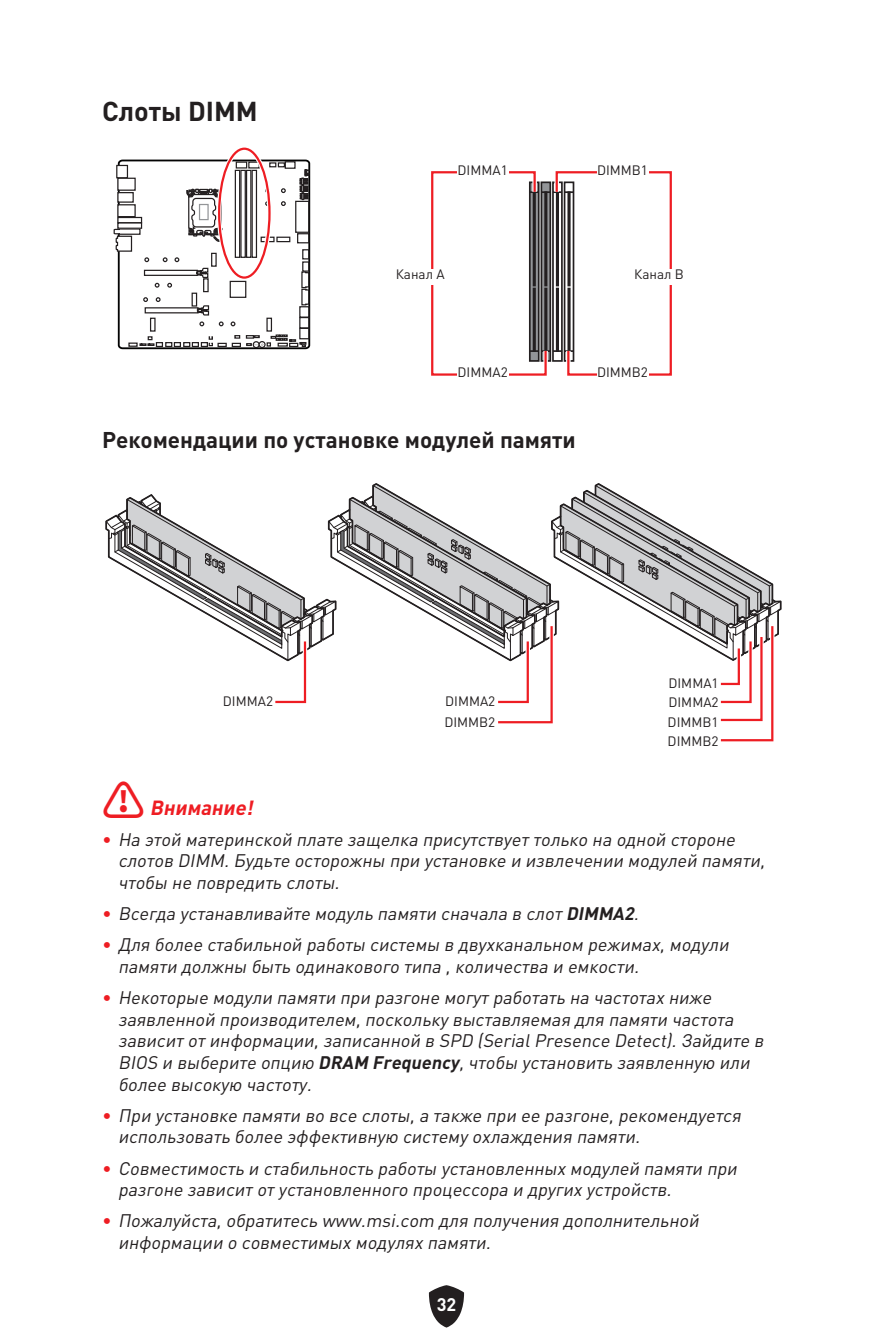
<style>
.page{position:relative;width:893px;height:1340px;background:#fff}
.page>*{position:absolute;margin:0;border:0;box-sizing:border-box;transform-origin:0 0}
.t1{font:700 27px "MSI Din Pro Noto CJK";color:#231f20}
.t2{font:700 22.5px "MSI Din Pro Noto CJK";color:#231f20}
.t3{font:italic 700 20.25px "MSI Din Pro Noto CJK";color:#ee1d23}
.t4{font:italic 18px/21.6px "MSI Din Pro Noto CJK";color:#231f20}
.t5{font:700 18px "MSI Din Pro Noto CJK";color:#fff}
.t6{font:13.5px/19.3px "MSI Din Pro Noto CJK";color:#231f20}
.s1{font-style:normal;font-size:42.75px}
.s2{font-weight:700;font-style:normal;color:#ee1d23}
.s3{font-weight:700}
</style>
<div class="page">
<svg style="left:429px;top:1285px;width:35px;height:42px"></svg>
<div style="left:118px;top:159px;width:192px;height:190px;border:2px solid #030303;border-radius:4px"></div>
<div style="left:117px;top:165px;width:10px;height:13px;background:#fff"></div>
<div style="left:116px;top:165px;width:12px;height:13px;border:1px solid #231f20"></div>
<div style="left:276px;top:237px;width:14px;height:5px;border:1px solid #231f20"></div>
<svg style="left:281px;top:188px;width:5px;height:5px"></svg>
<svg style="left:281px;top:201px;width:5px;height:5px"></svg>
<div style="left:261px;top:237px;width:14px;height:5px;border:1px solid #231f20"></div>
<div style="left:266px;top:317px;width:6px;height:14px;border:1px solid #231f20"></div>
<svg style="left:231px;top:321px;width:4px;height:5px"></svg>
<svg style="left:219px;top:321px;width:5px;height:5px"></svg>
<div style="left:150px;top:317px;width:6px;height:14px;border:1px solid #231f20"></div>
<div style="left:203px;top:278px;width:6px;height:14px;border:1px solid #231f20"></div>
<div style="left:192px;top:292px;width:5px;height:14px;border:1px solid #231f20"></div>
<svg style="left:143px;top:297px;width:67px;height:29px"></svg>
<div style="left:235px;top:170px;width:5px;height:88px;border:1px solid #231f20"></div>
<div style="left:240px;top:170px;width:6px;height:88px;border:1px solid #231f20"></div>
<div style="left:246px;top:170px;width:5px;height:88px;border:1px solid #231f20"></div>
<div style="left:252px;top:170px;width:5px;height:88px;border:1px solid #231f20"></div>
<svg style="left:269px;top:162px;width:16px;height:6px"></svg>
<div style="left:128px;top:342px;width:10px;height:5px;border:1px solid #231f20"></div>
<svg style="left:235px;top:161px;width:25px;height:8px"></svg>
<div style="left:299px;top:306px;width:11px;height:12px;border:1px solid #231f20"></div>
<div style="left:299px;top:317px;width:11px;height:11px;border:1px solid #231f20"></div>
<div style="left:299px;top:328px;width:11px;height:11px;border:1px solid #231f20"></div>
<div style="left:230px;top:281px;width:16px;height:17px;border:1px solid #231f20"></div>
<div style="left:118px;top:178px;width:17px;height:12px;background:#fff"></div>
<div style="left:117px;top:178px;width:19px;height:13px;border:1px solid #231f20"></div>
<div style="left:285px;top:161px;width:11px;height:8px;border:1px solid #231f20"></div>
<svg style="left:113px;top:188px;width:110px;height:100px"></svg>
<svg style="left:295px;top:169px;width:15px;height:75px"></svg>
<div style="left:302px;top:261px;width:7px;height:11px;border:1px solid #231f20"></div>
<div style="left:302px;top:249px;width:7px;height:10px;border:1px solid #231f20"></div>
<svg style="left:301px;top:271px;width:9px;height:35px"></svg>
<svg style="left:139px;top:336px;width:75px;height:12px"></svg>
<div style="left:118px;top:217px;width:24px;height:6px;background:#fff"></div>
<div style="left:117px;top:217px;width:25px;height:6px;border:1px solid #231f20"></div>
<div style="left:118px;top:223px;width:24px;height:5px;background:#fff"></div>
<div style="left:117px;top:222px;width:25px;height:7px;border:1px solid #231f20"></div>
<div style="left:217px;top:343px;width:10px;height:4px;border:1px solid #231f20"></div>
<div style="left:253px;top:341px;width:7px;height:7px;border:1px solid #231f20;border-radius:50%"></div>
<div style="left:259px;top:341px;width:7px;height:7px;border:1px solid #231f20;border-radius:50%"></div>
<svg style="left:232px;top:334px;width:74px;height:13px"></svg>
<div style="left:217px;top:146px;width:55px;height:134px;border:4px solid #fff;border-radius:50%"></div>
<div style="left:218px;top:148px;width:53px;height:131px;border:2px solid #ee1d23;border-radius:50%"></div>
<svg style="left:431px;top:171px;width:241px;height:205px"></svg>
<div style="left:457px;top:166px;width:52px;height:16px;background:#fff"></div>
<div style="left:597px;top:166px;width:51px;height:16px;background:#fff"></div>
<div style="left:396px;top:269px;width:75px;height:16px;background:#fff"></div>
<div style="left:634px;top:269px;width:75px;height:16px;background:#fff"></div>
<div style="left:457px;top:368px;width:52px;height:15px;background:#fff"></div>
<div style="left:597px;top:368px;width:51px;height:15px;background:#fff"></div>
<svg style="left:105px;top:483px;width:677px;height:259px"></svg>
<h1 class="t1" style="left:102px;top:96px;width:157px">Слоты DIMM</h1>
<p class="t6" style="left:457px;top:161px;width:52px">DIMMA1</p>
<p class="t6" style="left:597px;top:161px;width:52px">DIMMB1</p>
<p class="t6" style="left:396px;top:264px;width:51px">Канал A</p>
<p class="t6" style="left:634px;top:264px;width:51px">Канал B</p>
<p class="t6" style="left:457px;top:363px;width:52px">DIMMA2</p>
<p class="t6" style="left:597px;top:363px;width:52px">DIMMB2</p>
<p class="t2" style="left:102px;top:426px;width:475px">Рекомендации по установке модулей памяти</p>
<p class="t6" style="left:223px;top:691px;width:52px">DIMMA2</p>
<p class="t6" style="left:444px;top:691px;width:52px;line-height:20.7px">DIMMA2<br>DIMMB2</p>
<p class="t6" style="left:668px;top:673px;width:52px;text-align:justify">DIMMA1<br>DIMMA2<br>DIMMB1<br>DIMMB2</p>
<p class="t3" style="left:102px;top:795px;width:163px"><span class="s1">⚠</span> Внимание!</p>
<p class="t4" style="left:118px;top:828px;width:657px;text-indent:-16px"><span class="s2">∙</span> Наэтойматеринскойплатезащелкаприсутствуеттольконаоднойстороне слотовDIMM.Будьтеосторожныприустановкеиизвлечениимодулейпамяти, чтобынеповредитьслоты.</p>
<p class="t4" style="left:102px;top:898px;width:637px;line-height:31.3px"><span class="s2">∙</span> Всегдаустанавливайтемодульпамятисначалавслот<span class="s3">DIMMA2</span>.<br><span class="s2">∙</span> Дляболеестабильнойработысистемывдвухканальномрежимах,модули</p>
<p class="t4" style="left:102px;top:951px;width:620px;line-height:31.3px;text-indent:16px">памятидолжныбытьодинаковоготипа,количестваиемкости.<br><span class="s2">∙</span> Некоторыемодулипамятиприразгонемогутработатьначастотахниже</p>
<p class="t4" style="left:118px;top:1008px;width:656px">заявленнойпроизводителем,посколькувыставляемаядляпамятичастота зависитотинформации,записаннойвSPD(SerialPresenceDetect).Зайдитев BIOSивыберитеопцию<span class="s3">DRAMFrequency</span>,чтобыустановитьзаявленнуюили болеевысокуючастоту.</p>
<p class="t4" style="left:118px;top:1104px;width:633px;text-indent:-16px"><span class="s2">∙</span> Приустановкепамятивовсеслоты,атакжеприееразгоне,рекомендуется использоватьболееэффективнуюсистемуохлажденияпамяти.</p>
<p class="t4" style="left:118px;top:1157px;width:630px;text-indent:-16px"><span class="s2">∙</span> Совместимостьистабильностьработыустановленныхмодулейпамятипри разгонезависитотустановленногопроцессораидругихустройств.</p>
<p class="t4" style="left:118px;top:1210px;width:591px;text-indent:-16px"><span class="s2">∙</span> Пожалуйста,обратитесьwww.msi.comдляполучениядополнительной информацииосовместимыхмодуляхпамяти.</p>
<p class="t5" style="left:437px;top:1293px;width:21px">32</p>
</div>
